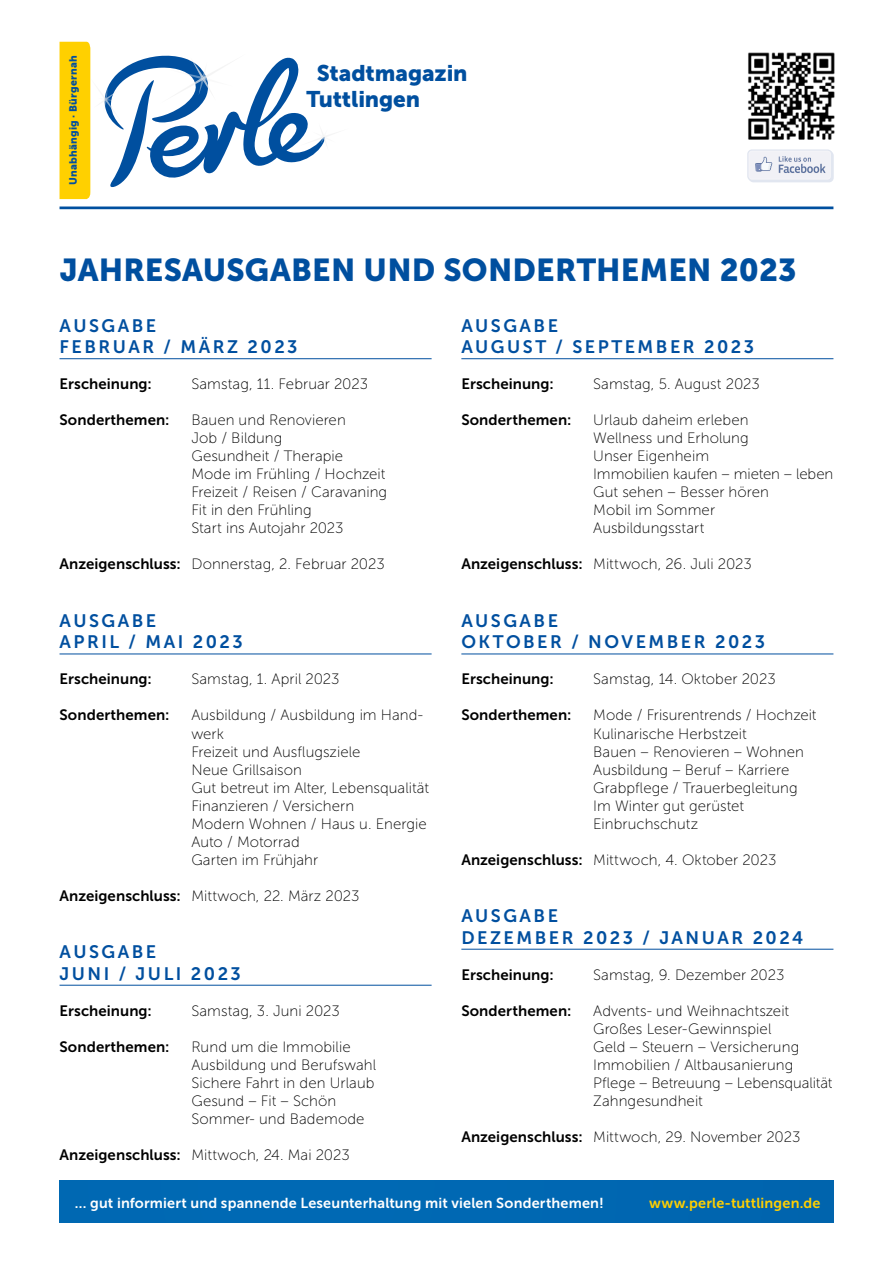
<style>
.page{position:relative;width:893px;height:1263px;background:#fff}
.page>*{position:absolute;margin:0;border:0;box-sizing:border-box;transform-origin:0 0}
.t1{font:31.5px "Museo Sans 900";letter-spacing:.005em;color:#004f9f}
.t2{font:22.5px/25.5px "Museo Sans 900";letter-spacing:-.01em;color:#004f9f}
.t3{font:18px/21.6px "Museo Sans 700";letter-spacing:.14em;color:#004f9f}
.t4{font:15px/18px "Museo Sans 100";letter-spacing:.005em;color:#000}
.t5{font:15px "Museo Sans 700";letter-spacing:.005em;color:#000}
.t6{font:14.4px "Museo Sans 700";letter-spacing:.015em;color:#fff}
.t7{font:14.4px "Museo Sans 700";letter-spacing:.025em;color:#ffd000}
.t8{font:10.5px "Museo Sans 900";color:#004f9f}
.s1{font-family:"Museo Sans 700"}
</style>
<div class="page">
<hr style="left:60px;top:358px;width:372px;height:1px;background:#004f9f">
<hr style="left:60px;top:654px;width:372px;height:1px;background:#004f9f">
<hr style="left:60px;top:985px;width:372px;height:1px;background:#004f9f">
<hr style="left:461px;top:358px;width:372px;height:1px;background:#004f9f">
<hr style="left:461px;top:654px;width:372px;height:1px;background:#004f9f">
<hr style="left:461px;top:949px;width:372px;height:1px;background:#004f9f">
<hr style="left:60px;top:206px;width:773px;height:3px;background:#004f9f">
<svg style="left:60px;top:42px;width:265px;height:157px"></svg>
<img style="left:748px;top:52px;width:87px;height:88px">
<svg style="left:747px;top:149px;width:87px;height:33px"></svg>
<div style="left:60px;top:1180px;width:773px;height:43px;background:#0068b3"></div>
<p class="t8" style="left:67px;top:185px;width:131px;rotate:-90deg">UNABHÄNGIG · BÜRGERNAH</p>
<h2 class="t2" style="left:306px;top:61px;width:163px;text-indent:10px">STADTMAGAZIN<br>TUTTLINGEN</h2>
<h1 class="t1" style="left:60px;top:252px;width:738px">JAHRESAUSGABEN UND SONDERTHEMEN 2023</h1>
<p class="t3" style="left:60px;top:315px;width:240px">Ausgabe<br>Februar / März 2023</p>
<p class="t5" style="left:60px;top:376px;width:94px">Erscheinung:</p>
<p class="t4" style="left:191px;top:375px;width:178px">Samstag, 11. Februar 2023</p>
<p class="t5" style="left:60px;top:412px;width:112px">Sonderthemen:</p>
<p class="t4" style="left:191px;top:411px;width:197px">Bauen und Renovieren<br>Job / Bildung<br>Gesundheit / Therapie<br>Mode im Frühling / Hochzeit<br>Freizeit / Reisen / Caravaning<br>Fit in den Frühling<br>Start ins Autojahr 2023</p>
<p class="t4" style="left:60px;top:555px;width:327px"><span class="s1">Anzeigenschluss:</span> Donnerstag, 2. Februar 2023</p>
<p class="t3" style="left:461px;top:315px;width:294px">Ausgabe<br>August / September 2023</p>
<p class="t5" style="left:461px;top:376px;width:94px">Erscheinung:</p>
<p class="t4" style="left:593px;top:375px;width:168px">Samstag, 5. August 2023</p>
<p class="t5" style="left:461px;top:412px;width:112px">Sonderthemen:</p>
<p class="t4" style="left:593px;top:411px;width:242px">Urlaub daheim erleben<br>Wellness und Erholung<br>Unser Eigenheim<br>Immobilien kaufen – mieten – leben<br>Gut sehen – Besser hören<br>Mobil im Sommer<br>Ausbildungsstart</p>
<p class="t4" style="left:461px;top:555px;width:292px"><span class="s1">Anzeigenschluss:</span> Mittwoch, 26. Juli 2023</p>
<p class="t3" style="left:60px;top:610px;width:185px">Ausgabe<br>April / Mai 2023</p>
<p class="t5" style="left:60px;top:671px;width:94px">Erscheinung:</p>
<p class="t4" style="left:191px;top:670px;width:150px">Samstag, 1. April 2023</p>
<p class="t5" style="left:60px;top:707px;width:112px">Sonderthemen:</p>
<p class="t4" style="left:191px;top:706px;width:239px">Ausbildung / Ausbildung im Hand&shy;werk<br>Freizeit und Ausflugsziele<br>Neue Grillsaison<br>Gut betreut im Alter, Lebensqualität<br>Finanzieren / Versichern<br>Modern Wohnen / Haus u. Energie<br>Auto / Motorrad<br>Garten im Frühjahr</p>
<p class="t4" style="left:60px;top:886px;width:302px"><span class="s1">Anzeigenschluss:</span> Mittwoch, 22. März 2023</p>
<p class="t3" style="left:60px;top:941px;width:183px">Ausgabe<br>Juni / Juli 2023</p>
<p class="t5" style="left:60px;top:1002px;width:94px">Erscheinung:</p>
<p class="t4" style="left:191px;top:1002px;width:150px">Samstag, 3. Juni 2023</p>
<p class="t5" style="left:60px;top:1038px;width:112px">Sonderthemen:</p>
<p class="t4" style="left:191px;top:1038px;width:186px">Rund um die Immobilie<br>Ausbildung und Berufswahl<br>Sichere Fahrt in den Urlaub<br>Gesund – Fit – Schön<br>Sommer- und Bademode</p>
<p class="t4" style="left:60px;top:1146px;width:292px"><span class="s1">Anzeigenschluss:</span> Mittwoch, 24. Mai 2023</p>
<p class="t3" style="left:461px;top:610px;width:305px">Ausgabe<br>Okto ber / No vember 2023</p>
<p class="t5" style="left:461px;top:671px;width:94px">Erscheinung:</p>
<p class="t4" style="left:593px;top:670px;width:184px">Samstag, 14. Oktober 2023</p>
<p class="t5" style="left:461px;top:707px;width:112px">Sonderthemen:</p>
<p class="t4" style="left:593px;top:706px;width:225px">Mode / Frisurentrends / Hochzeit<br>Kulinarische Herbstzeit<br>Bauen – Renovieren – Wohnen<br>Ausbildung – Beruf – Karriere<br>Grabpflege / Trauerbegleitung<br>Im Winter gut gerüstet<br>Einbruchschutz</p>
<p class="t4" style="left:461px;top:850px;width:316px"><span class="s1">Anzeigenschluss:</span> Mittwoch, 4. Oktober 2023</p>
<p class="t3" style="left:461px;top:905px;width:344px">Ausgabe<br>Dezember 2023 / Januar 2024</p>
<p class="t5" style="left:461px;top:966px;width:94px">Erscheinung:</p>
<p class="t4" style="left:593px;top:966px;width:193px">Samstag, 9. Dezember 2023</p>
<p class="t5" style="left:461px;top:1002px;width:112px">Sonderthemen:</p>
<p class="t4" style="left:593px;top:1002px;width:241px">Advents- und Weihnachtszeit<br>Großes Leser-Gewinnspiel<br>Geld – Steuern – Versicherung<br>Immobilien / Altbausanierung<br>Pflege – Betreuung – Lebensqualität<br>Zahngesundheit</p>
<p class="t4" style="left:461px;top:1128px;width:340px"><span class="s1">Anzeigenschluss:</span> Mittwoch, 29. November 2023</p>
<p class="t6" style="left:75px;top:1195px;width:530px">... gut informiert und spannende Leseunterhaltung mit vielen Sonderthemen!</p>
<p class="t7" style="left:649px;top:1195px;width:173px">www.perle-tuttlingen.de</p>
</div>
